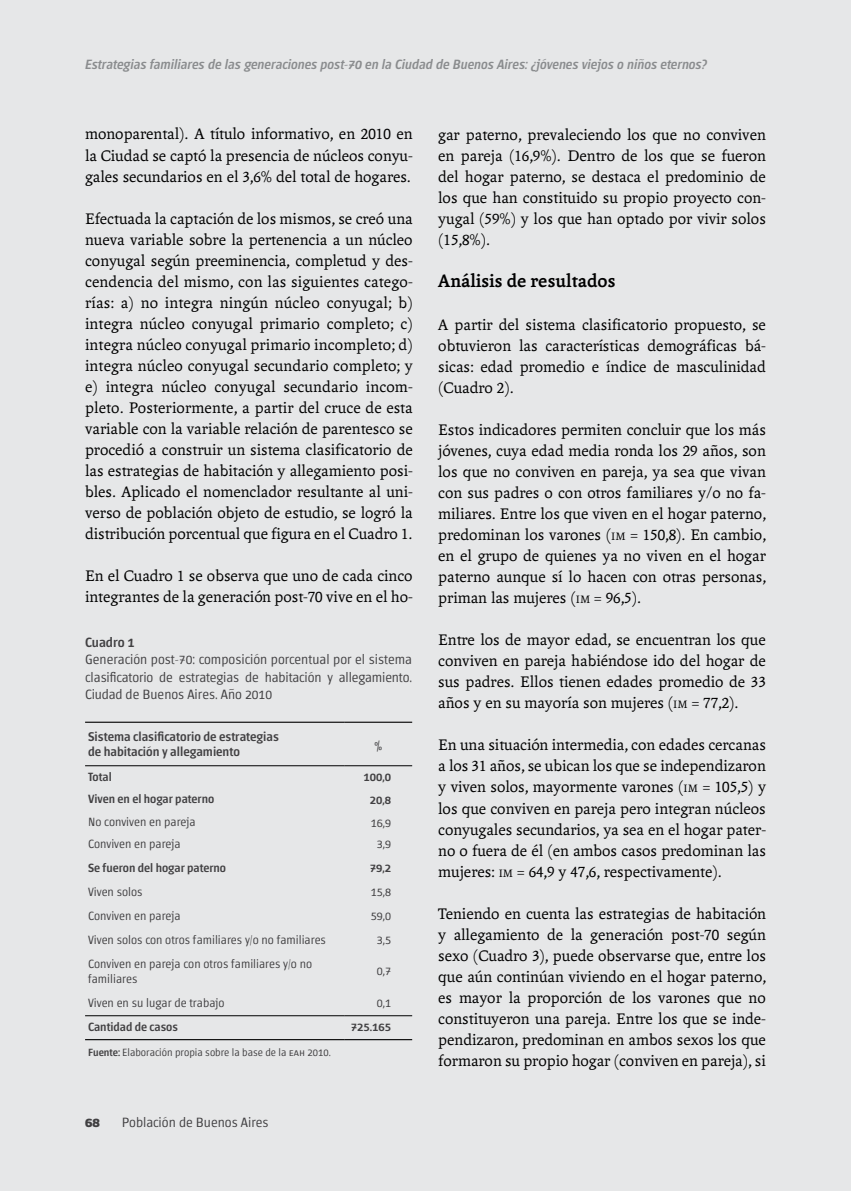
<style>
.page{position:relative;width:851px;height:1191px;background:#fff}
.page>*{position:absolute;margin:0;border:0;box-sizing:border-box;transform-origin:0 0}
.t1{font:700 19.5px "Andralis ND Os F";color:#000}
.t2{font:16.5px/21px "Andralis ND Os F";color:#000;text-align:justify}
.t3{font:300 13.5px/17.2px "Chaco";color:#414042;text-align:justify}
.t4{font:italic 500 13.5px "Chaco";color:#8a8c8e}
.t5{font:500 13.5px "Chaco";color:#414042}
.t6{font:700 13.5px "Chaco";color:#414042}
.t7{font:500 12.75px/15px "Chaco";color:#414042}
.t8{font:300 12px/15px "Chaco";color:#414042}
.t9{font:500 12px "Chaco";color:#414042}
.t10{font:300 10.5px "Chaco";color:#414042}
.s1{font-family:"Andralis NDSC"}
.s2{font-weight:500}
.s3{font-size:11.55px}
</style>
<div class="page">
<div style="left:0;top:0;width:850px;height:1191px;background:#e6e7e8"></div>
<hr style="left:85px;top:721px;width:260px;height:2px;background:#000">
<hr style="left:345px;top:721px;width:67px;height:2px;background:#000">
<hr style="left:85px;top:765px;width:260px;height:1px;background:#000">
<hr style="left:345px;top:765px;width:67px;height:1px;background:#000">
<hr style="left:85px;top:1015px;width:260px;height:1px;background:#000">
<hr style="left:345px;top:1015px;width:67px;height:1px;background:#000">
<hr style="left:85px;top:1039px;width:260px;height:1px;background:#000">
<hr style="left:345px;top:1039px;width:67px;height:1px;background:#000">
<p class="t4" style="left:85px;top:58px;width:623px">Estrategias familiares de las generaciones post-70 en la Ciudad de Buenos Aires: ¿jóvenes viejos o niños eternos?</p>
<p class="t2" style="left:85px;top:124px;width:329px">monoparental). A título informativo, en <span class="s1">2010</span> en la Ciudad se captó la presencia de núcleos conyu&shy;gales secundarios en el <span class="s1">3</span>,<span class="s1">6</span>% del total de hogares.</p>
<p class="t2" style="left:85px;top:208px;width:329px">Efectuada la captación de los mismos, se creó una nueva variable sobre la pertenencia a un núcleo conyugal según preeminencia, completud y des&shy;cendencia del mismo, con las siguientes catego&shy;rías: a) no integra ningún núcleo conyugal; b) integra núcleo conyugal primario completo; c) integra núcleo conyugal primario incompleto; d) integra núcleo conyugal secundario completo; y e) integra núcleo conyugal secundario incom&shy;pleto. Posteriormente, a partir del cruce de esta variable con la variable relación de parentesco se procedió a construir un sistema clasificatorio de las estrategias de habitación y allegamiento posi&shy;bles. Aplicado el nomenclador resultante al uni&shy;verso de población objeto de estudio, se logró la distribución porcentual que figura en el Cuadro <span class="s1">1</span>.</p>
<p class="t2" style="left:85px;top:565px;width:329px">En el Cuadro <span class="s1">1</span> se observa que uno de cada cinco integrantes de la generación post-<span class="s1">70</span> vive en el ho-</p>
<p class="t5" style="left:85px;top:636px;width:51px">Cuadro 1</p>
<p class="t3" style="left:85px;top:652px;width:328px">Generación post-70: composición porcentual por el sistema clasificatorio de estrategias de habitación y allegamiento.<br>Ciudad de Buenos Aires. Año 2010</p>
<p class="t7" style="left:88px;top:730px;width:192px">Sistema clasificatorio de estrategias de habitación y allegamiento</p>
<p class="t7" style="left:374px;top:739px;width:9px">%</p>
<p class="t9" style="left:88px;top:771px;width:25px">Total</p>
<p class="t9" style="left:363px;top:771px;width:29px">100,0</p>
<p class="t9" style="left:88px;top:793px;width:128px">Viven en el hogar paterno</p>
<p class="t9" style="left:370px;top:794px;width:23px">20,8</p>
<p class="t8" style="left:88px;top:814px;width:109px">No conviven en pareja</p>
<p class="t8" style="left:371px;top:815px;width:22px">16,9</p>
<p class="t8" style="left:88px;top:837px;width:94px">Conviven en pareja</p>
<p class="t8" style="left:377px;top:837px;width:16px">3,9</p>
<p class="t9" style="left:88px;top:862px;width:139px">Se fueron del hogar paterno</p>
<p class="t9" style="left:370px;top:862px;width:23px">79,2</p>
<p class="t8" style="left:88px;top:885px;width:56px">Viven solos</p>
<p class="t8" style="left:371px;top:885px;width:22px">15,8</p>
<p class="t8" style="left:88px;top:909px;width:94px">Conviven en pareja</p>
<p class="t8" style="left:371px;top:909px;width:22px">59,0</p>
<p class="t8" style="left:88px;top:933px;width:239px">Viven solos con otros familiares y/o no familiares</p>
<p class="t8" style="left:377px;top:933px;width:16px">3,5</p>
<p class="t8" style="left:88px;top:956px;width:225px">Conviven en pareja con otros familiares y/o no familiares</p>
<p class="t8" style="left:377px;top:964px;width:16px">0,7</p>
<p class="t8" style="left:88px;top:995px;width:138px">Viven en su lugar de trabajo</p>
<p class="t8" style="left:377px;top:995px;width:16px">0,1</p>
<p class="t9" style="left:88px;top:1021px;width:91px">Cantidad de casos</p>
<p class="t9" style="left:351px;top:1021px;width:42px">725.165</p>
<p class="t10" style="left:88px;top:1048px;width:244px"><span class="s2">Fuente:</span> Elaboración propia sobre la base de la eah 2010.</p>
<p class="t6" style="left:85px;top:1115px;width:16px">68</p>
<p class="t3" style="left:122px;top:1114px;width:148px">Población de Buenos Aires</p>
<p class="t2" style="left:438px;top:124px;width:329px">gar paterno, prevaleciendo los que no conviven en pareja (<span class="s1">16</span>,<span class="s1">9</span>%). Dentro de los que se fueron del hogar paterno, se destaca el predominio de los que han constituido su propio proyecto con&shy;yugal (<span class="s1">59</span>%) y los que han optado por vivir solos (<span class="s1">15</span>,<span class="s1">8</span>%).</p>
<p class="t1" style="left:438px;top:270px;width:179px">Análisis de resultados</p>
<p class="t2" style="left:438px;top:314px;width:329px">A partir del sistema clasificatorio propuesto, se obtuvieron las características demográficas bá&shy;sicas: edad promedio e índice de masculinidad (Cuadro <span class="s1">2</span>).</p>
<p class="t2" style="left:438px;top:419px;width:329px">Estos indicadores permiten concluir que los más jóvenes, cuya edad media ronda los <span class="s1">29</span> años, son los que no conviven en pareja, ya sea que vivan con sus padres o con otros familiares y/o no fa&shy;miliares. Entre los que viven en el hogar paterno, predominan los varones (<span class="s3">IM</span> = <span class="s1">150</span>,<span class="s1">8</span>). En cambio, en el grupo de quienes ya no viven en el hogar paterno aunque sí lo hacen con otras personas, priman las mujeres (<span class="s3">IM</span> = <span class="s1">96</span>,<span class="s1">5</span>).</p>
<p class="t2" style="left:438px;top:629px;width:329px">Entre los de mayor edad, se encuentran los que conviven en pareja habiéndose ido del hogar de sus padres. Ellos tienen edades promedio de <span class="s1">33 </span>años y en su mayoría son mujeres (<span class="s3">IM</span> = <span class="s1">77</span>,<span class="s1">2</span>).</p>
<p class="t2" style="left:438px;top:735px;width:329px">En una situación intermedia, con edades cercanas a los <span class="s1">31</span> años, se ubican los que se independizaron y viven solos, mayormente varones (<span class="s3">IM</span> = <span class="s1">105</span>,<span class="s1">5</span>) y los que conviven en pareja pero integran núcleos conyugales secundarios, ya sea en el hogar pater&shy;no o fuera de él (en ambos casos predominan las mujeres: <span class="s3">IM</span> = <span class="s1">64</span>,<span class="s1">9</span> y <span class="s1">47</span>,<span class="s1">6</span>, respectivamente).</p>
<p class="t2" style="left:438px;top:903px;width:329px">Teniendo en cuenta las estrategias de habitación y allegamiento de la generación post-<span class="s1">70</span> según sexo (Cuadro <span class="s1">3</span>), puede observarse que, entre los que aún continúan viviendo en el hogar paterno, es mayor la proporción de los varones que no constituyeron una pareja. Entre los que se inde&shy;pendizaron, predominan en ambos sexos los que formaron su propio hogar (conviven en pareja), si</p>
</div>
